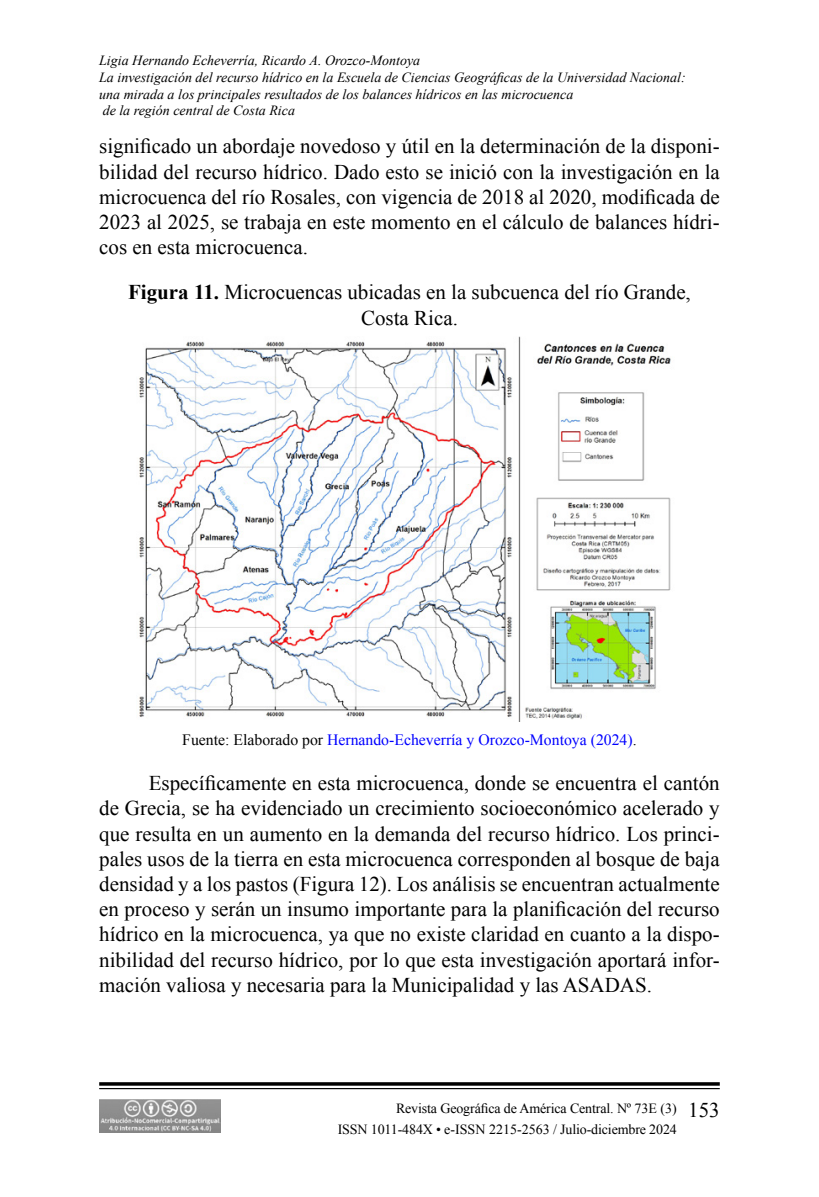
<style>
.page{position:relative;width:819px;height:1197px;background:#fff}
.page>*{position:absolute;margin:0;border:0;box-sizing:border-box;transform-origin:0 0}
.Texto_general{font:21px/25.2px "Times New Roman";color:#000;text-align:justify}
.Titulo_Cuad-Fig-Map-Tab{font:21px/25.2px "Times New Roman";color:#000;text-align:center}
.Fuente{font:15.75px "Times New Roman";color:#00f}
.t1{font:italic 14px/16.8px "Times New Roman";color:#000}
.t2{font:14px/21px "Times New Roman";letter-spacing:-.01em;color:#000}
.s1{font-weight:700}
.s2{color:#000}
.s3{font-size:21px}
</style>
<div class="page">
<svg style="left:99px;top:1082px;width:621px;height:4px;background:#1f1f1f"></svg>
<hr style="left:99px;top:1088px;width:621px;height:1px;background:#000">
<img style="left:99px;top:1099px;width:121px;height:34px">
<img style="left:139px;top:337px;width:532px;height:384px">
<p class="t1" style="left:99px;top:52px;width:588px">Ligia Hernando Echeverría, Ricardo A. Orozco-Montoya<br>La investigación del recurso hídrico en la Escuela de Ciencias Geográficas de la Universidad Nacional: una mirada a los principales resultados de los balances hídricos en las microcuenca<br>de la región central de Costa Rica</p>
<p class="Texto_general" style="left:99px;top:134px;width:622px">significado un abordaje novedoso y útil en la determinación de la disponi&shy;bilidad del recurso hídrico. Dado esto se inició con la investigación en la microcuenca del río Rosales, con vigencia de 2018 al 2020, modificada de 2023 al 2025, se trabaja en este momento en el cálculo de balances hídri&shy;cos en esta microcuenca.</p>
<p class="Titulo_Cuad-Fig-Map-Tab" style="left:128px;top:279px;width:564px"><span class="s1">Figura 11.</span> Microcuencas ubicadas en la subcuenca del río Grande,<br>Costa Rica.</p>
<p class="Fuente" style="left:182px;top:729px;width:456px"><span class="s2">Fuente: Elaborado por</span> Hernando-Echeverría y Orozco-Montoya (2024)<span class="s2">.</span></p>
<p class="Texto_general" style="left:99px;top:770px;width:622px;text-indent:50px">Específicamente en esta microcuenca, donde se encuentra el cantón de Grecia, se ha evidenciado un crecimiento socioeconómico acelerado y que resulta en un aumento en la demanda del recurso hídrico. Los princi&shy;pales usos de la tierra en esta microcuenca corresponden al bosque de baja densidad y a los pastos (Figura 12). Los análisis se encuentran actualmente en proceso y serán un insumo importante para la planificación del recurso hídrico en la microcuenca, ya que no existe claridad en cuanto a la dispo&shy;nibilidad del recurso hídrico, por lo que esta investigación aportará infor&shy;mación valiosa y necesaria para la Municipalidad y las ASADAS.</p>
<p class="t2" style="left:338px;top:1097px;width:384px;text-indent:58px">Revista Geográfica de América Central. Nº 73E (3) <span class="s3">153<br></span>ISSN 1011-484X • e-ISSN 2215-2563 / Julio-diciembre 2024</p>
</div>
